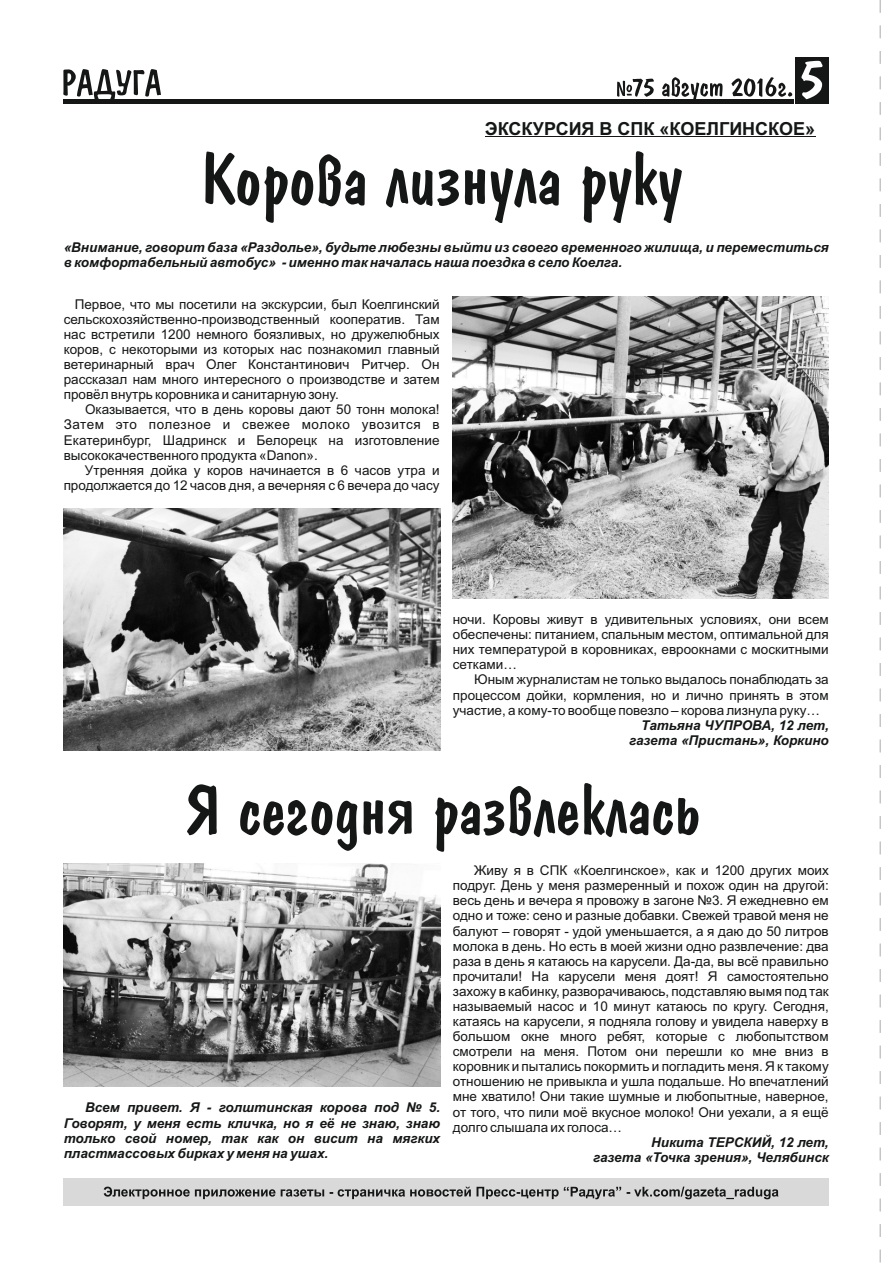
<style>
.page{position:relative;width:893px;height:1263px;background:#fff}
.page>*{position:absolute;margin:0;border:0;box-sizing:border-box;transform-origin:0 0}
.t1{font:700 18px "Arial";color:#151616}
.t2{font:13.5px/15.1px "Arial";color:#151616;text-align:justify}
.t3{font:italic 700 13.5px/15.1px "Arial";color:#151616;text-align:right}
</style>
<div class="page">
<svg style="left:880px;top:0;width:1px;height:1263px"></svg>
<div style="left:64px;top:1178px;width:765px;height:27px;background:#d9d9da"></div>
<svg style="left:104px;top:1186px;width:674px;height:13px"></svg>
<hr style="left:63px;top:99px;width:730px;height:4px;background:#151616">
<div style="left:795px;top:57px;width:34px;height:46px;background:#151616"></div>
<svg style="left:801px;top:61px;width:21px;height:38px"></svg>
<svg style="left:63px;top:69px;width:98px;height:30px"></svg>
<svg style="left:617px;top:77px;width:175px;height:22px"></svg>
<svg style="left:187px;top:783px;width:511px;height:69px"></svg>
<img style="left:64px;top:509px;width:376px;height:242px">
<hr style="left:485px;top:136px;width:330px;height:1px;background:#151616">
<svg style="left:205px;top:151px;width:477px;height:72px"></svg>
<img style="left:453px;top:297px;width:376px;height:302px">
<img style="left:63px;top:863px;width:377px;height:224px">
<h1 class="t1" style="left:485px;top:121px;width:332px">ЭКСКУРСИЯ В СПК «КОЕЛГИНСКОЕ»</h1>
<p class="t3" style="left:64px;top:241px;width:766px;text-align:left">«Внимание, говорит база «Раздолье», будьте любезны выйти из своего временного жилища, и переместиться в комфортабельный автобус» - именно так началась наша поездка в село Коелга.</p>
<p class="t2" style="left:64px;top:298px;width:377px;text-indent:11px">Первое, что мы посетили на экскурсии, был Коелгинский сельскохозяйственно-производственный кооператив. Там нас встретили 1200 немного боязливых, но дружелюбных коров, с некоторыми из которых нас познакомил главный ветеринарный врач Олег Константинович Ритчер. Он рассказал нам много интересного о производстве и затем провёл внутрь коровника и санитарную зону.</p>
<p class="t2" style="left:64px;top:403px;width:377px;text-indent:21px">Оказывается, что в день коровы дают 50 тонн молока!<br>Затем это полезное и свежее молоко увозится в Екатеринбург, Шадринск и Белорецк на изготовление высококачественного продукта «Danon».</p>
<p class="t2" style="left:64px;top:464px;width:377px;text-align:right">Утренняя дойка у коров начинается в 6 часов утра и продолжается до 12 часов дня, а вечерняя с 6 вечера до часу</p>
<p class="t2" style="left:453px;top:613px;width:377px">ночи. Коровы живут в удивительных условиях, они всем обеспечены: питанием, спальным местом, оптимальной для них температурой в коровниках, евроокнами с москитными сетками…</p>
<p class="t2" style="left:453px;top:673px;width:377px;text-indent:21px">Юным журналистам не только выдалось понаблюдать за процессом дойки, кормления, но и лично принять в этом участие, а кому-то вообще повезло – корова лизнула руку…</p>
<p class="t3" style="left:629px;top:719px;width:201px">Татьяна ЧУПРОВА, 12 лет, газета «Пристань», Коркино</p>
<p class="t3" style="left:64px;top:1101px;width:378px;text-align:justify;text-indent:21px">Всем привет. Я - голштинская корова под № 5.<br>Говорят, у меня есть кличка, но я её не знаю, знаю только свой номер, так как он висит на мягких пластмассовых бирках у меня на ушах.</p>
<p class="t2" style="left:453px;top:864px;width:377px;text-indent:21px">Живу я в СПК «Коелгинское», как и 1200 других моих подруг. День у меня размеренный и похож один на другой: весь день и вечера я провожу в загоне №3. Я ежедневно ем одно и тоже: сено и разные добавки. Свежей травой меня не балуют – говорят - удой уменьшается, а я даю до 50 литров молока в день. Но есть в моей жизни одно развлечение: два раза в день я катаюсь на карусели. Да-да, вы всё правильно прочитали! На карусели меня доят! Я самостоятельно захожу в кабинку, разворачиваюсь, подставляю вымя под так называемый насос и 10 минут катаюсь по кругу. Сегодня, катаясь на карусели, я подняла голову и увидела наверху в большом окне много ребят, которые с любопытством смотрели на меня. Потом они перешли ко мне вниз в коровник и пытались покормить и погладить меня. Я к такому отношению не привыкла и ушла подальше. Но впечатлений мне хватило! Они такие шумные и любопытные, наверное, от того, что пили моё вкусное молоко! Они уехали, а я ещё долго слышала их голоса…</p>
<p class="t3" style="left:593px;top:1135px;width:237px">Никита ТЕРСКИЙ, 12 лет,<br>газета «Точка зрения», Челябинск</p>
</div>
